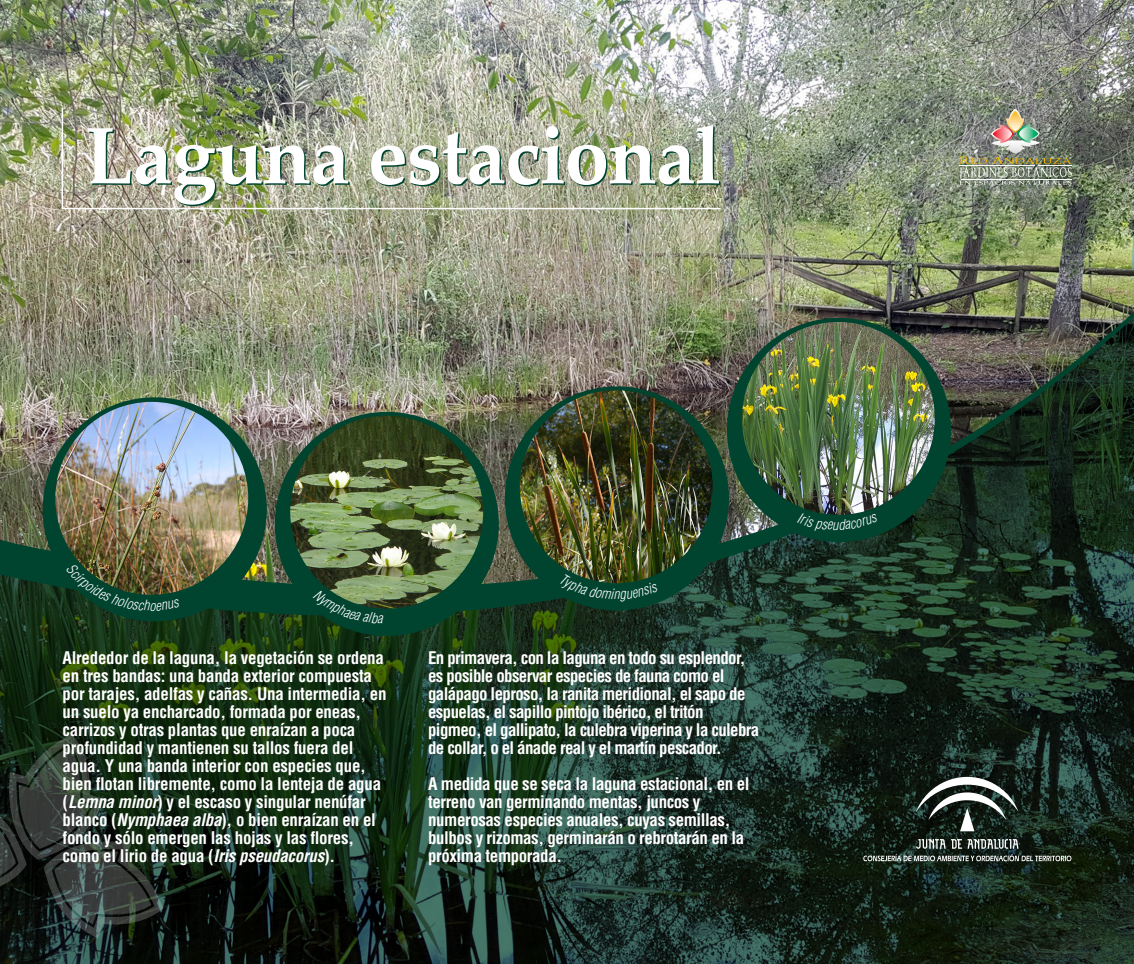
<style>
.page{position:relative;width:1134px;height:964px;background:#fff}
.page>*{position:absolute;margin:0;border:0;box-sizing:border-box;transform-origin:0 0}
.t1{font:700 80px "Palatino Linotype";letter-spacing:-.015em;color:#004430}
.t2{font:700 condensed 17px/18px "Helvetica";letter-spacing:-.025em;color:#fff}
.t3{font:italic 300 condensed 14px "Helvetica";color:#fff}
.s1{font-style:italic}
</style>
<div class="page">
<img style="left:0;top:0;width:1133px;height:312px">
<svg style="left:0;top:677px;width:1134px;height:287px;background:#172d20"></svg>
<img style="left:61px;top:106px;width:661px;height:104px">
<img style="left:0;top:312px;width:1134px;height:365px">
<div style="left:43px;top:397px;width:224px;height:224px;background:#004430;border-radius:50%"></div>
<img style="left:55px;top:402px;width:193px;height:193px;border-radius:96px">
<div style="left:505px;top:386px;width:224px;height:224px;background:#004430;border-radius:50%"></div>
<img style="left:520px;top:390px;width:193px;height:193px;border-radius:96px">
<div style="left:727px;top:318px;width:224px;height:224px;background:#004430;border-radius:50%"></div>
<img style="left:742px;top:322px;width:193px;height:193px;border-radius:96px">
<svg style="left:916px;top:777px;width:102px;height:54px"></svg>
<svg style="left:863px;top:839px;width:208px;height:22px;background:#414b45"></svg>
<svg style="left:0;top:734px;width:163px;height:204px;background:#243127"></svg>
<div style="left:275px;top:412px;width:224px;height:224px;background:#004430;border-radius:50%"></div>
<img style="left:290px;top:416px;width:193px;height:193px;border-radius:96px">
<img style="left:959px;top:109px;width:113px;height:76px">
<hr style="left:961px;top:179px;width:110px;height:1px;background:#fff">
<hr style="left:959px;top:165px;width:75px;height:1px;background:#fff">
<hr style="left:1038px;top:165px;width:33px;height:1px;background:#fff">
<img style="left:66px;top:563px;width:114px;height:48px">
<svg style="left:560px;top:574px;width:97px;height:28px"></svg>
<svg style="left:820px;top:513px;width:13px;height:2px"></svg>
<svg style="left:839px;top:513px;width:18px;height:2px"></svg>
<svg style="left:313px;top:589px;width:70px;height:34px"></svg>
<h1 class="t1" style="left:87px;top:101px;width:637px">Laguna estacional</h1>
<p class="t3" style="left:613px;top:585px;width:8px">n</p>
<p class="t2" style="left:63px;top:648px;width:325px">Alrededor de la laguna, la vegetación se ordena en tres bandas: una banda exterior compuesta por tarajes, adelfas y cañas. Una intermedia, en un suelo ya encharcado, formada por eneas, carrizos y otras plantas que enraízan a poca profundidad y mantienen su tallos fuera del agua. Y una banda interior con especies que, bien flotan libremente, como la lenteja de agua (<span class="s1">Lemna minor</span>) y el escaso y singular nenúfar blanco (<span class="s1">Nymphaea alba</span>), o bien enraízan en el fondo y sólo emergen las hojas y las flores, como el lirio de agua (<span class="s1">Iris pseudacorus</span>).</p>
<p class="t2" style="left:428px;top:648px;width:333px">En primavera, con la laguna en todo su esplendor, es posible observar especies de fauna como el galápago leproso, la ranita meridional, el sapo de espuelas, el sapillo pintojo ibérico, el tritón pigmeo, el gallipato, la culebra viperina y la culebra de collar, o el ánade real y el martín pescador.</p>
<p class="t2" style="left:428px;top:774px;width:323px">A medida que se seca la laguna estacional, en el terreno van germinando mentas, juncos y numerosas especies anuales, cuyas semillas, bulbos y rizomas, germinarán o rebrotarán en la próxima temporada.</p>
<p class="t3" style="left:832px;top:516px;width:8px">u</p>
</div>
